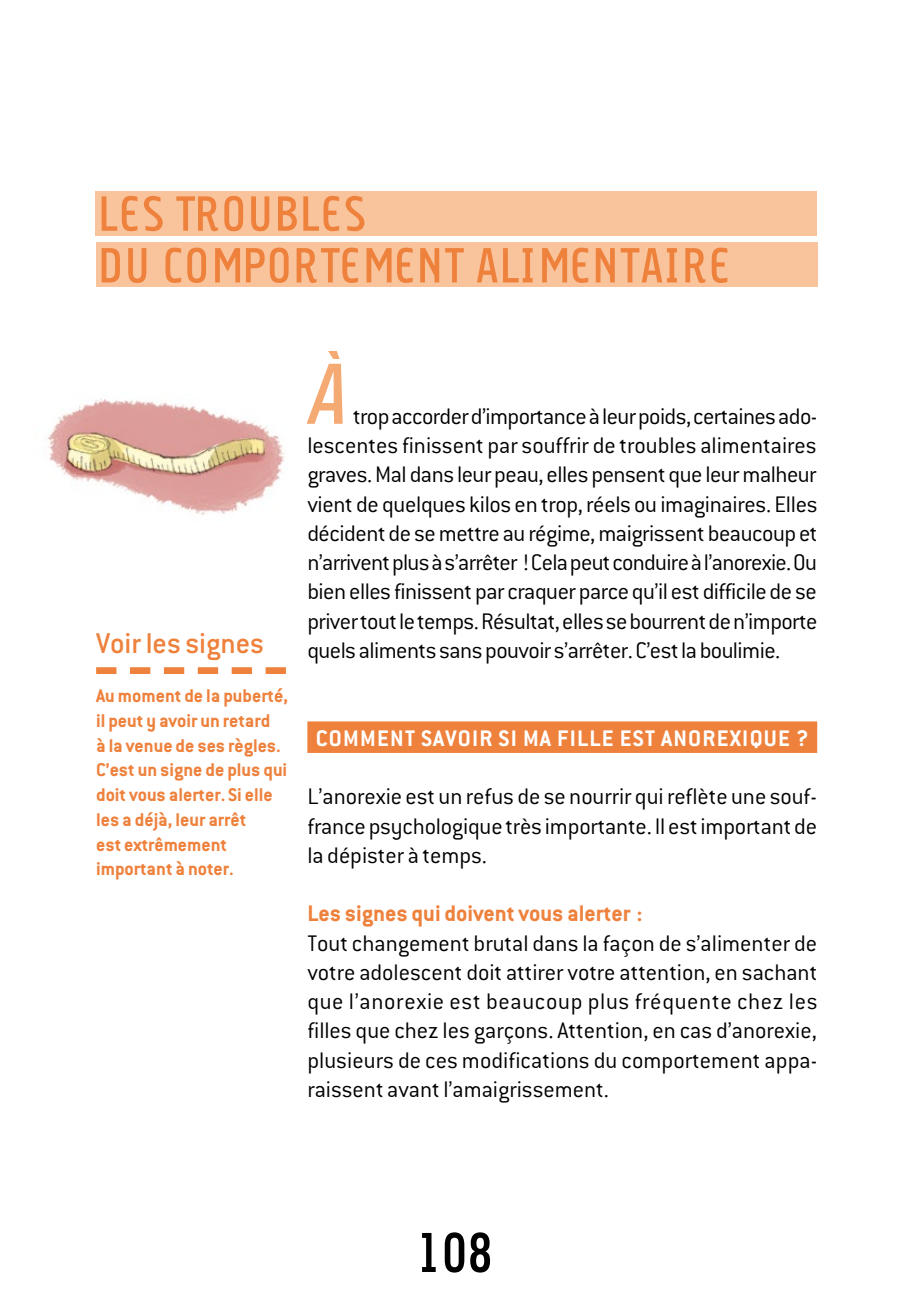
<style>
.page{position:relative;width:913px;height:1308px;background:#fff}
.page>*{position:absolute;margin:0;border:0;box-sizing:border-box;transform-origin:0 0}
.t1{font:italic 90px "Hybrid";color:#f5aa74}
.t2{font:58.5px "Hybrid";color:#000}
.t3{font:51.52px/51.8px "Hybrid";letter-spacing:.025em;color:#ee813c}
.t4{font:500 31.5px "Conduit ITC";color:#ee813c}
.t5{font:300 24.75px/29.2px "Conduit ITC";letter-spacing:-.01em;color:#000;text-align:justify}
.t6{font:700 24.75px "Conduit ITC";letter-spacing:.05em;color:#fff}
.t7{font:700 24.75px "Conduit ITC";color:#ee813c}
.t8{font:700 20.25px/24.8px "Conduit ITC";color:#ee813c}
</style>
<div class="page">
<img style="left:48px;top:399px;width:237px;height:116px">
<svg style="left:96px;top:667px;width:190px;height:7px"></svg>
<div style="left:96px;top:191px;width:720px;height:44px;background:#f9c39c"></div>
<div style="left:96px;top:242px;width:720px;height:45px;background:#f9c39c"></div>
<div style="left:307px;top:721px;width:509px;height:32px;background:#ee813c"></div>
<h3 class="t3" style="left:99px;top:188px;width:633px">LES TROUBLES<br>DU COMPORTEMENT ALIMENTAIRE</h3>
<p class="t4" style="left:96px;top:625px;width:169px">Voir les signes</p>
<p class="t8" style="left:96px;top:683px;width:193px">Au moment de la puberté, il peut y avoir un retard<br>à la venue de ses règles.<br>C’est un signe de plus qui doit vous alerter. Si elle les a déjà, leur arrêt<br>est extrêmement important à noter.</p>
<h1 class="t1" style="left:310px;top:348px;width:44px">À</h1>
<p class="t5" style="left:307px;top:401px;width:511px;text-indent:46px">trop accorder d’importance à leur poids, certaines ado&shy;lescentes finissent par souffrir de troubles alimentaires graves. Mal dans leur peau, elles pensent que leur malheur vient de quelques kilos en trop, réels ou imaginaires. Elles décident de se mettre au régime, maigrissent beaucoup et n’arrivent plus à s’arrêter ! Cela peut conduire à l’anorexie. Ou bien elles finissent par craquer parce qu’il est difficile de se priver tout le temps. Résultat, elles se bourrent de n’importe quels aliments sans pouvoir s’arrêter. C’est la boulimie.</p>
<p class="t6" style="left:315px;top:723px;width:494px">COMMENT SAVOIR SI MA FILLE EST ANOREXIQUE ?</p>
<p class="t5" style="left:307px;top:782px;width:511px">L’anorexie est un refus de se nourrir qui reflète une souf&shy;france psychologique très importante. Il est important de la dépister à temps.</p>
<p class="t7" style="left:307px;top:899px;width:336px">Les signes qui doivent vous alerter :</p>
<p class="t5" style="left:307px;top:928px;width:511px">Tout changement brutal dans la façon de s’alimenter de votre adolescent doit attirer votre attention, en sachant que l’anorexie est beaucoup plus fréquente chez les filles que chez les garçons. Attention, en cas d’anorexie, plusieurs de ces modifications du comportement appa&shy;raissent avant l’amaigrissement.</p>
<h2 class="t2" style="left:419px;top:1222px;width:76px">108</h2>
</div>
